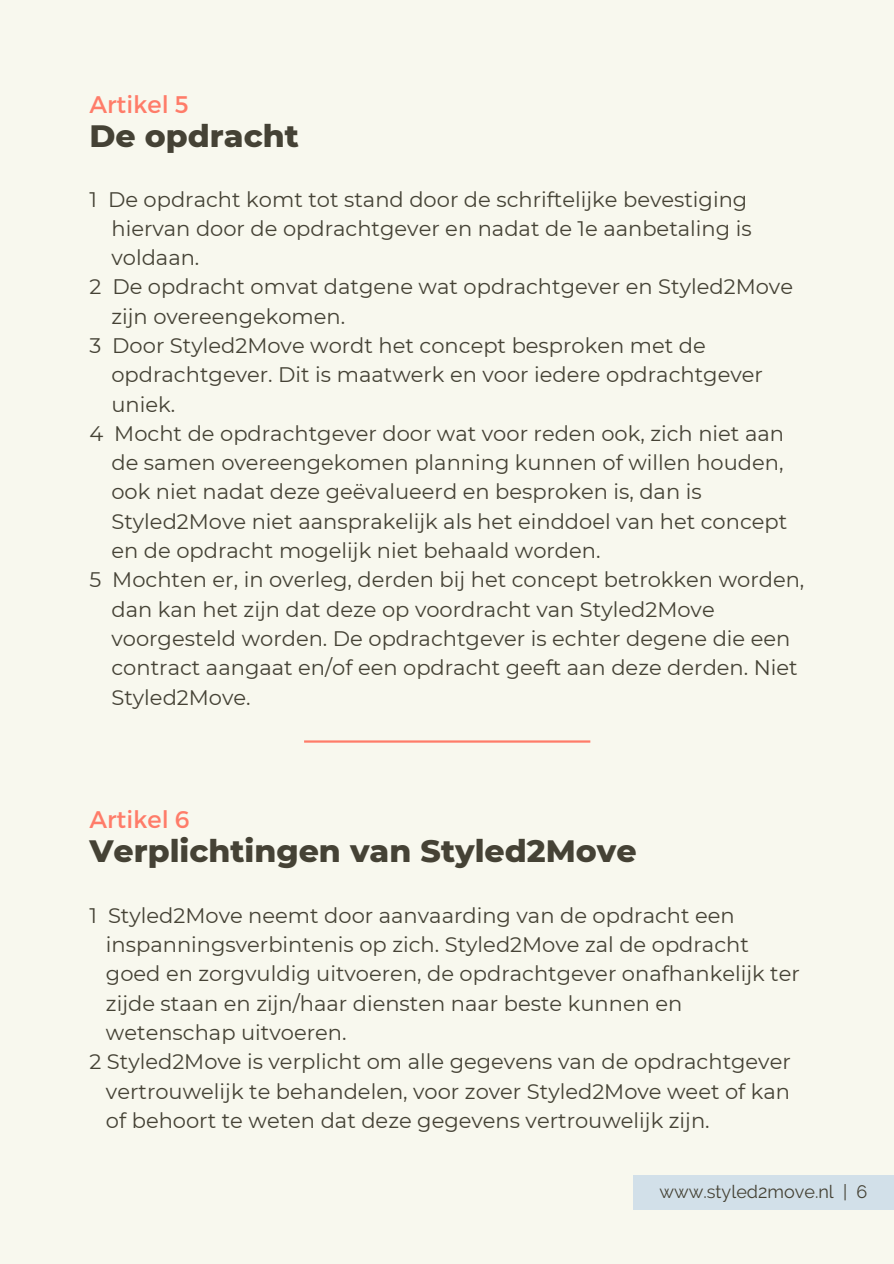
<style>
.page{position:relative;width:894px;height:1264px;background:#fff}
.page>*{position:absolute;margin:0;border:0;box-sizing:border-box;transform-origin:0 0}
.t1{font:800 31.5px "Montserrat";color:#454235}
.t2{font:24px "Montserrat";color:#ff7c69}
.t3{font:21px "Montserrat";color:#454235}
.t4{font:18px "Raleway";color:#454235}
</style>
<div class="page">
<div style="left:0;top:0;width:893px;height:1263px;background:#f8f8ee"></div>
<hr style="left:304px;top:740px;width:286px;height:2px;background:#ff7c69">
<div style="left:633px;top:1175px;width:260px;height:34px;background:#d2e0e9"></div>
<p class="t2" style="left:89px;top:89px;width:101px">Artikel 5</p>
<h1 class="t1" style="left:89px;top:116px;width:211px">De opdracht</h1>
<p class="t3" style="left:89px;top:186px;width:659px">1 De opdracht komt tot stand door de schriftelijke bevestiging</p>
<p class="t3" style="left:111px;top:215px;width:641px">hiervan door de opdrachtgever en nadat de 1e aanbetaling is</p>
<p class="t3" style="left:111px;top:245px;width:89px">voldaan.</p>
<p class="t3" style="left:89px;top:274px;width:705px">2 De opdracht omvat datgene wat opdrachtgever en Styled2Move</p>
<p class="t3" style="left:111px;top:303px;width:235px">zijn overeengekomen.</p>
<p class="t3" style="left:89px;top:333px;width:617px">3 Door Styled2Move wordt het concept besproken met de</p>
<p class="t3" style="left:111px;top:362px;width:652px">opdrachtgever. Dit is maatwerk en voor iedere opdrachtgever</p>
<p class="t3" style="left:111px;top:391px;width:65px">uniek.</p>
<p class="t3" style="left:89px;top:420px;width:696px">4 Mocht de opdrachtgever door wat voor reden ook, zich niet aan</p>
<p class="t3" style="left:111px;top:450px;width:673px">de samen overeengekomen planning kunnen of willen houden,</p>
<p class="t3" style="left:111px;top:479px;width:591px">ook niet nadat deze geëvalueerd en besproken is, dan is</p>
<p class="t3" style="left:111px;top:508px;width:677px">Styled2Move niet aansprakelijk als het einddoel van het concept</p>
<p class="t3" style="left:111px;top:537px;width:490px">en de opdracht mogelijk niet behaald worden.</p>
<p class="t3" style="left:89px;top:567px;width:716px">5 Mochten er, in overleg, derden bij het concept betrokken worden,</p>
<p class="t3" style="left:111px;top:596px;width:604px">dan kan het zijn dat deze op voordracht van Styled2Move</p>
<p class="t3" style="left:111px;top:625px;width:680px">voorgesteld worden. De opdrachtgever is echter degene die een</p>
<p class="t3" style="left:111px;top:655px;width:687px">contract aangaat en/of een opdracht geeft aan deze derden. Niet</p>
<p class="t3" style="left:111px;top:684px;width:141px">Styled2Move.</p>
<p class="t2" style="left:89px;top:803px;width:102px">Artikel 6</p>
<h1 class="t1" style="left:89px;top:831px;width:548px">Verplichtingen van Styled2Move</h1>
<p class="t3" style="left:89px;top:902px;width:646px">1 Styled2Move neemt door aanvaarding van de opdracht een</p>
<p class="t3" style="left:106px;top:931px;width:644px">inspanningsverbintenis op zich. Styled2Move zal de opdracht</p>
<p class="t3" style="left:106px;top:961px;width:695px">goed en zorgvuldig uitvoeren, de opdrachtgever onafhankelijk ter</p>
<p class="t3" style="left:106px;top:990px;width:578px">zijde staan en zijn/haar diensten naar beste kunnen en</p>
<p class="t3" style="left:106px;top:1019px;width:242px">wetenschap uitvoeren.</p>
<p class="t3" style="left:89px;top:1048px;width:702px">2 Styled2Move is verplicht om alle gegevens van de opdrachtgever</p>
<p class="t3" style="left:106px;top:1078px;width:685px">vertrouwelijk te behandelen, voor zover Styled2Move weet of kan</p>
<p class="t3" style="left:106px;top:1107px;width:605px">of behoort te weten dat deze gegevens vertrouwelijk zijn.</p>
<p class="t4" style="left:659px;top:1181px;width:209px">www.styled2move.nl | 6</p>
</div>
